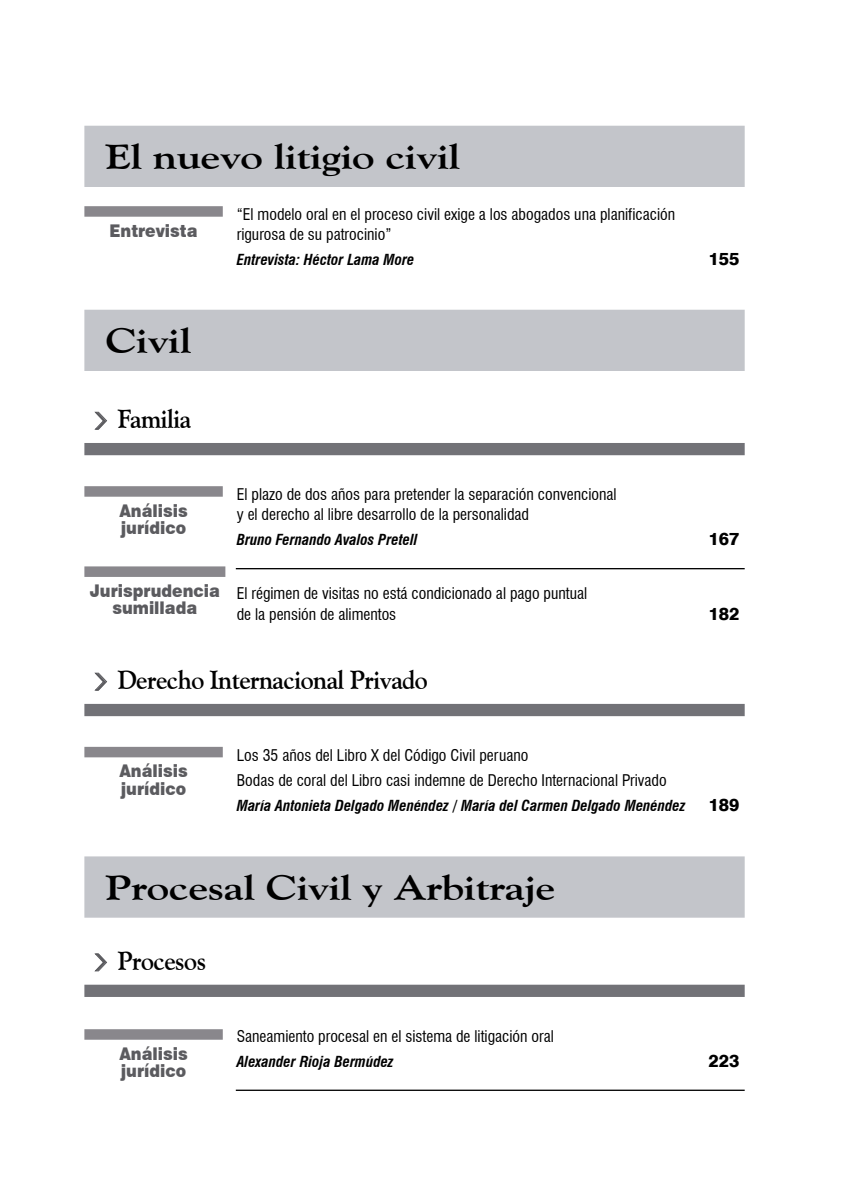
<style>
.page{position:relative;width:844px;height:1191px;background:#fff}
.page>*{position:absolute;margin:0;border:0;box-sizing:border-box;transform-origin:0 0}
.t1{font:700 35px "Goudy Old Style BT";letter-spacing:-.01em;color:#000;scale:1.24 1}
.t2{font:700 26.25px "Goudy Old Style BT";letter-spacing:-.02em;color:#000;scale:.95 1}
.t3{font:900 17.5px/17.5px "Swiss 721 BT";color:#5b5b5f;scale:.9 1}
.t4{font:800 17.5px "Swiss 721 BT";color:#000}
.t5{font:condensed 15.75px/20.1px "Swiss 721 BT";color:#000}
.t6{font:italic 700 condensed 14.88px "Swiss 721 BT";color:#000}
.s1{font-family:"Chicago";font-weight:400;font-size:29.05px;color:#5b5b5f}
</style>
<div class="page">
<div style="left:84px;top:126px;width:660px;height:61px;background:#c3c5ca"></div>
<div style="left:84px;top:310px;width:660px;height:61px;background:#c3c5ca"></div>
<div style="left:84px;top:443px;width:660px;height:12px;background:#727277"></div>
<hr style="left:236px;top:568px;width:508px;height:1px;background:#000">
<div style="left:84px;top:704px;width:660px;height:12px;background:#727277"></div>
<div style="left:84px;top:856px;width:660px;height:61px;background:#c3c5ca"></div>
<div style="left:84px;top:984px;width:660px;height:13px;background:#727277"></div>
<hr style="left:236px;top:1089px;width:508px;height:2px;background:#000">
<svg style="left:94px;top:411px;width:13px;height:19px"></svg>
<svg style="left:94px;top:672px;width:13px;height:19px"></svg>
<svg style="left:94px;top:953px;width:13px;height:18px"></svg>
<div style="left:84px;top:206px;width:139px;height:11px;background:#89878c"></div>
<div style="left:84px;top:486px;width:139px;height:11px;background:#89878c"></div>
<div style="left:84px;top:747px;width:139px;height:10px;background:#89878c"></div>
<div style="left:84px;top:1029px;width:139px;height:10px;background:#89878c"></div>
<div style="left:84px;top:566px;width:141px;height:11px;background:#89878c"></div>
<h1 class="t1" style="left:105px;top:136px;width:287px">El nuevo litigio civil</h1>
<p class="t5" style="left:237px;top:204px;width:440px">“El modelo oral en el proceso civil exige a los abogados una planificación rigurosa de su patrocinio”</p>
<p class="t6" style="left:237px;top:250px;width:179px">Entrevista: Héctor Lama More</p>
<p class="t4" style="left:708px;top:248px;width:32px">155</p>
<p class="t3" style="left:110px;top:221px;width:99px">Entrevista</p>
<h1 class="t1" style="left:105px;top:320px;width:71px">Civil</h1>
<h2 class="t2" style="left:95px;top:403px;width:103px"><span class="s1">&gt;</span> Familia</h2>
<p class="t3" style="left:119px;top:501px;width:78px">Análisis jurídico</p>
<p class="t3" style="left:90px;top:581px;width:146px;text-align:center">Jurisprudencia sumillada</p>
<p class="t5" style="left:237px;top:484px;width:381px">El plazo de dos años para pretender la separación convencional y el derecho al libre desarrollo de la personalidad</p>
<p class="t6" style="left:237px;top:531px;width:182px">Bruno Fernando Avalos Pretell</p>
<p class="t4" style="left:708px;top:528px;width:32px">167</p>
<p class="t5" style="left:237px;top:583px;width:352px">El régimen de visitas no está condicionado al pago puntual de la pensión de alimentos</p>
<p class="t4" style="left:708px;top:602px;width:32px">182</p>
<h2 class="t2" style="left:95px;top:663px;width:351px"><span class="s1">&gt;</span> Derecho Internacional Privado</h2>
<p class="t3" style="left:119px;top:762px;width:78px">Análisis jurídico</p>
<p class="t5" style="left:237px;top:743px;width:431px;line-height:25px">Los 35 años del Libro X del Código Civil peruano<br>Bodas de coral del Libro casi indemne de Derecho Internacional Privado</p>
<p class="t6" style="left:237px;top:797px;width:450px">María Antonieta Delgado Menéndez / María del Carmen Delgado Menéndez</p>
<p class="t4" style="left:708px;top:794px;width:32px">189</p>
<h1 class="t1" style="left:105px;top:866px;width:364px">Procesal Civil y Arbitraje</h1>
<h2 class="t2" style="left:95px;top:944px;width:119px"><span class="s1">&gt;</span> Procesos</h2>
<p class="t3" style="left:119px;top:1044px;width:78px">Análisis jurídico</p>
<p class="t5" style="left:237px;top:1026px;width:318px">Saneamiento procesal en el sistema de litigación oral</p>
<p class="t6" style="left:237px;top:1052px;width:158px">Alexander Rioja Bermúdez</p>
<p class="t4" style="left:708px;top:1050px;width:32px">223</p>
</div>
